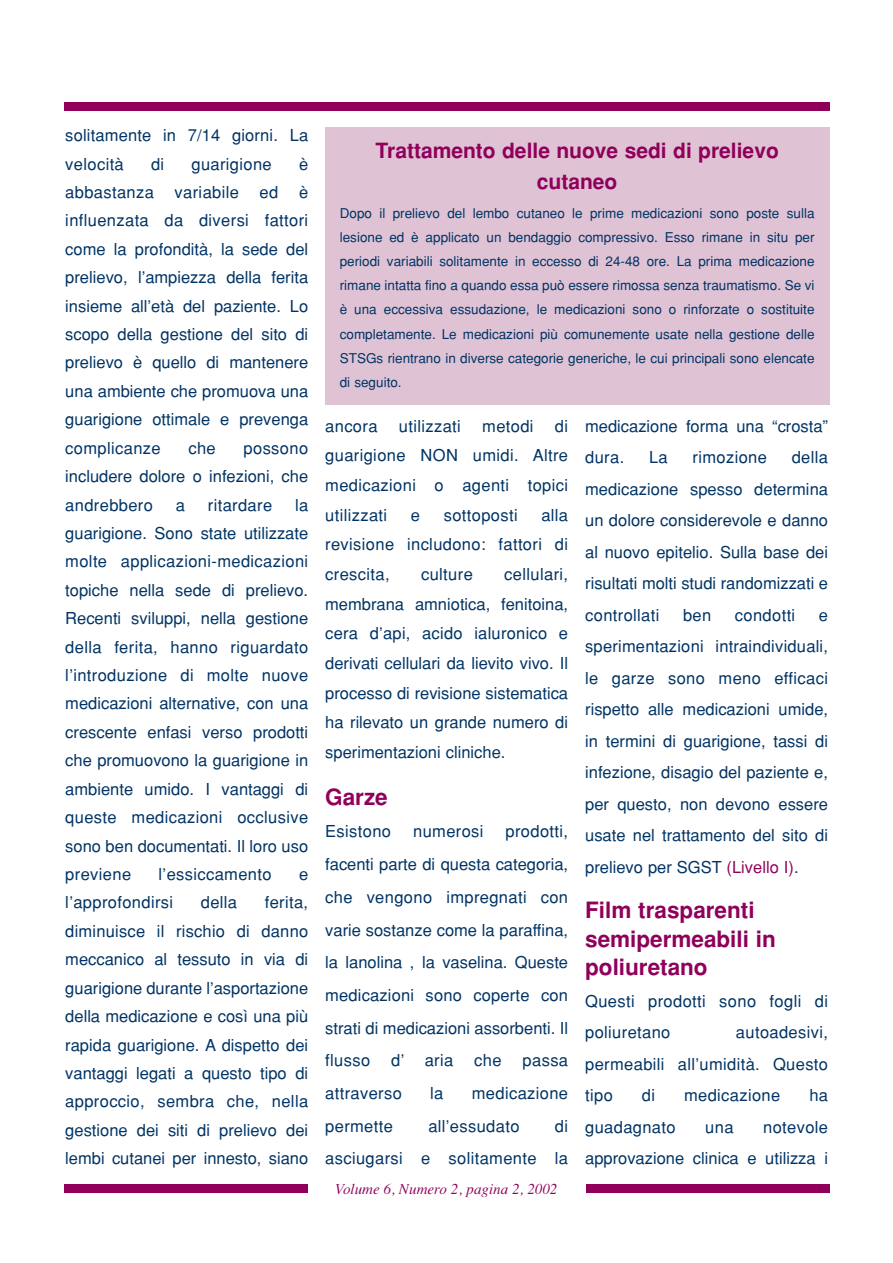
<style>
.page{position:relative;width:893px;height:1263px;background:#fff}
.page>*{position:absolute;margin:0;border:0;box-sizing:border-box;transform-origin:0 0}
.t1{font:700 22.5px/28.5px "Helvetica";color:#90005b}
.t2{font:700 21px/31.7px "Helvetica";color:#90005b;text-align:center}
.t3{font:16.5px/28.3px "Helvetica";letter-spacing:.02em;color:#003364;text-align:justify}
.t4{font:16.5px/31.5px "Helvetica";color:#003364}
.t5{font:italic 15px "Times";color:#90005b}
.t6{font:13.5px/24.2px "Helvetica";color:#003364;text-align:justify}
.s1{color:#90005b}
</style>
<div class="page">
<div style="left:64px;top:1184px;width:244px;height:9px;background:#90005b"></div>
<div style="left:585px;top:1184px;width:244px;height:9px;background:#90005b"></div>
<div style="left:64px;top:102px;width:765px;height:9px;background:#90005b"></div>
<div style="left:325px;top:128px;width:504px;height:277px;background:#dfc3d5"></div>
<p class="t3" style="left:65px;top:123px;width:244px">solitamente in 7/14 giorni. La velocità</p>
<p class="t3" style="left:151px;top:151px;width:15px">di</p>
<p class="t3" style="left:191px;top:151px;width:82px">guarigione</p>
<p class="t3" style="left:299px;top:151px;width:11px">è</p>
<p class="t3" style="left:65px;top:180px;width:90px">abbastanza</p>
<p class="t3" style="left:175px;top:180px;width:66px">variabile</p>
<p class="t3" style="left:260px;top:180px;width:20px">ed</p>
<p class="t3" style="left:65px;top:180px;width:244px;text-indent:234px">è influenzata da diversi fattori come la profondità, la sede del prelievo, l’ampiezza della ferita insieme all’età del paziente. Lo scopo della gestione del sito di prelievo è quello di mantenere una ambiente che promuova una guarigione ottimale e prevenga complicanze</p>
<p class="t3" style="left:188px;top:435px;width:29px">che</p>
<p class="t3" style="left:65px;top:435px;width:244px;text-indent:178px">possono includere dolore o infezioni, che andrebbero</p>
<p class="t3" style="left:65px;top:492px;width:244px;text-indent:230px">la guarigione. Sono state utilizzate molte applicazioni-medicazioni topiche nella sede di prelievo.<br>Recenti sviluppi, nella gestione della ferita, hanno riguardato l’introduzione di molte nuove medicazioni alternative, con una crescente enfasi verso prodotti che promuovono la guarigione in ambiente umido. I vantaggi di queste medicazioni occlusive sono ben documentati. Il loro uso previene</p>
<p class="t3" style="left:176px;top:492px;width:11px">a</p>
<p class="t3" style="left:208px;top:492px;width:66px">ritardare</p>
<p class="t3" style="left:159px;top:862px;width:114px">l’essiccamento</p>
<p class="t3" style="left:299px;top:862px;width:11px">e</p>
<p class="t3" style="left:65px;top:890px;width:109px">l’approfondirsi</p>
<p class="t3" style="left:201px;top:890px;width:38px">della</p>
<p class="t3" style="left:65px;top:890px;width:244px;text-indent:199px">ferita, diminuisce il rischio di danno meccanico al tessuto in via di guarigione durante l’asportazione della medicazione e così una più rapida guarigione. A dispetto dei vantaggi legati a questo tipo di approccio, sembra che, nella gestione dei siti di prelievo dei lembi cutanei per innesto, siano</p>
<p class="t2" style="left:375px;top:137px;width:405px">Trattamento delle nuove sedi di prelievo cutaneo</p>
<p class="t6" style="left:340px;top:202px;width:476px">Dopo il prelievo del lembo cutaneo le prime medicazioni sono poste sulla lesione ed è applicato un bendaggio compressivo. Esso rimane in situ per periodi variabili solitamente in eccesso di 24-48 ore. La prima medicazione rimane intatta fino a quando essa può essere rimossa senza traumatismo. Se vi è una eccessiva essudazione, le medicazioni sono o rinforzate o sostituite completamente. Le medicazioni più comunemente usate nella gestione delle STSGs rientrano in diverse categorie generiche, le cui principali sono elencate di seguito.</p>
<p class="t3" style="left:325px;top:413px;width:244px;line-height:29.7px;text-indent:230px">di guarigione NON umidi. Altre medicazioni o agenti topici utilizzati</p>
<p class="t3" style="left:325px;top:413px;width:54px">ancora</p>
<p class="t3" style="left:399px;top:413px;width:63px">utilizzati</p>
<p class="t3" style="left:482px;top:413px;width:53px">metodi</p>
<p class="t3" style="left:325px;top:502px;width:244px;line-height:29.7px;text-indent:216px">alla revisione includono: fattori di crescita,</p>
<p class="t3" style="left:411px;top:502px;width:11px">e</p>
<p class="t3" style="left:444px;top:502px;width:75px">sottoposti</p>
<p class="t3" style="left:325px;top:561px;width:244px;line-height:29.7px;text-indent:179px">cellulari, membrana amniotica, fenitoina, cera d’api, acido ialuronico e derivati cellulari da lievito vivo. Il processo di revisione sistematica ha rilevato un grande numero di sperimentazioni cliniche.</p>
<h1 class="t1" style="left:325px;top:785px;width:64px">Garze</h1>
<p class="t3" style="left:325px;top:819px;width:67px">Esistono</p>
<p class="t3" style="left:413px;top:819px;width:72px">numerosi</p>
<p class="t3" style="left:421px;top:562px;width:53px">culture</p>
<p class="t3" style="left:325px;top:817px;width:244px;line-height:32.7px;text-indent:180px">prodotti, facenti parte di questa categoria, che vengono impregnati con varie sostanze come la paraffina, la lanolina , la vaselina. Queste medicazioni sono coperte con strati di medicazioni assorbenti. Il flusso</p>
<p class="t3" style="left:391px;top:1048px;width:64px">d’ aria</p>
<p class="t3" style="left:474px;top:1048px;width:29px">che</p>
<p class="t3" style="left:522px;top:1048px;width:47px">passa</p>
<p class="t3" style="left:325px;top:1080px;width:78px">attraverso</p>
<p class="t3" style="left:430px;top:1080px;width:15px">la</p>
<p class="t3" style="left:472px;top:1080px;width:98px">medicazione</p>
<p class="t3" style="left:325px;top:1113px;width:69px">permette</p>
<p class="t3" style="left:428px;top:1113px;width:93px">all’essudato</p>
<p class="t3" style="left:325px;top:1111px;width:244px;line-height:32.7px;text-align:right">di<br>asciugarsi e solitamente la</p>
<p class="t5" style="left:335px;top:1183px;width:224px">Volume 6, Numero 2, pagina 2, 2002</p>
<p class="t4" style="left:585px;top:412px;width:244px">medicazione forma una “crosta” dura.</p>
<p class="t3" style="left:585px;top:443px;width:244px;line-height:31.5px;text-indent:206px">della medicazione spesso determina un dolore considerevole e danno al nuovo epitelio. Sulla base dei risultati molti studi randomizzati e controllati</p>
<p class="t3" style="left:649px;top:445px;width:20px">La</p>
<p class="t3" style="left:692px;top:445px;width:76px">rimozione</p>
<p class="t3" style="left:683px;top:602px;width:30px">ben</p>
<p class="t3" style="left:735px;top:602px;width:62px">condotti</p>
<p class="t3" style="left:585px;top:601px;width:244px;line-height:31.5px;text-indent:234px">e sperimentazioni intraindividuali, le garze sono meno efficaci rispetto alle medicazioni umide, in termini di guarigione, tassi di infezione, disagio del paziente e, per questo, non devono essere usate nel trattamento del sito di prelievo per SGST <span class="s1">(Livello I)</span>.</p>
<h1 class="t1" style="left:585px;top:898px;width:192px">Film trasparenti semipermeabili in poliuretano</h1>
<p class="t3" style="left:585px;top:987px;width:244px;line-height:31.5px">Questi prodotti sono fogli di poliuretano</p>
<p class="t3" style="left:585px;top:1018px;width:244px;line-height:31.5px;text-indent:151px">autoadesivi, permeabili all’umidità. Questo tipo</p>
<p class="t3" style="left:642px;top:1083px;width:15px">di</p>
<p class="t3" style="left:684px;top:1083px;width:98px">medicazione</p>
<p class="t3" style="left:809px;top:1083px;width:20px">ha</p>
<p class="t3" style="left:585px;top:1114px;width:92px">guadagnato</p>
<p class="t3" style="left:705px;top:1114px;width:30px">una</p>
<p class="t4" style="left:585px;top:1113px;width:244px;text-align:right">notevole<br>approvazione clinica e utilizza i</p>
</div>
